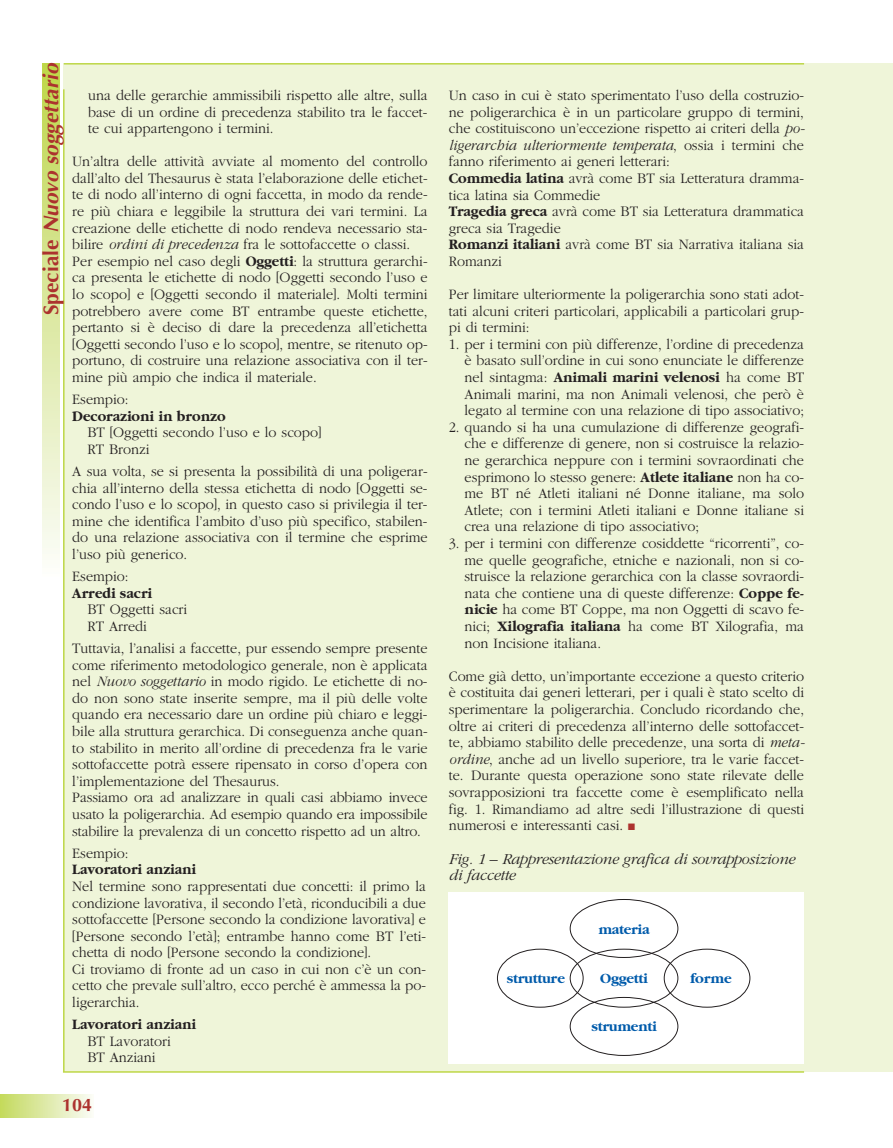
<style>
.page{position:relative;width:893px;height:1148px;background:#fff}
.page>*{position:absolute;margin:0;border:0;box-sizing:border-box;transform-origin:0 0}
.t1{font:italic 700 21px "Optima";color:#ac322e}
.t2{font:700 18px "Optima";color:#ac322e}
.t3{font:italic 300 15.75px/16.5px "Garamond";letter-spacing:-.015em;color:#231f20}
.t4{font:300 15px/16.6px "Garamond";color:#231f20;text-align:justify;scale:.95 1}
.t5{font:700 15px "Garamond";color:#231f20;scale:.95 1}
.t6{font:700 14.55px "Garamond";letter-spacing:-.015em;color:#005bab}
.s1{font-style:normal}
.s2{font-style:italic}
.s3{font-weight:700}
.s4{font-family:"Monotype Sorts";font-weight:400;font-size:9px;color:#ac322e}
</style>
<div class="page">
<div style="left:64px;top:64px;width:828px;height:1007px;background:#eff5d9"></div>
<div style="left:43px;top:64px;width:17px;height:512px;background:linear-gradient(to bottom,#bed64b,#fcfcfb)"></div>
<div style="left:0;top:1094px;width:94px;height:23px;background:linear-gradient(to right,#c3d95d,#fafbf6)"></div>
<hr style="left:64px;top:63px;width:740px;height:2px;background:#bed747">
<hr style="left:63px;top:1071px;width:741px;height:1px;background:#bed747">
<hr style="left:63px;top:89px;width:2px;height:982px;background:#bed747">
<div style="left:448px;top:891px;width:356px;height:172px;background:#fff"></div>
<div style="left:497px;top:948px;width:86px;height:59px;border:1px solid #231f20;border-radius:50%"></div>
<div style="left:663px;top:948px;width:87px;height:59px;border:1px solid #231f20;border-radius:50%"></div>
<svg style="left:569px;top:948px;width:109px;height:108px"></svg>
<h1 class="t1" style="left:42px;top:315px;width:254px;rotate:-90deg"><span class="s1">Speciale</span> Nuovo soggettario</h1>
<p class="t4" style="left:88px;top:88px;width:359px">una delle gerarchie ammissibili rispetto alle altre, sulla base di un ordine di precedenza stabilito tra le faccet&shy;te cui appartengono i termini.</p>
<p class="t4" style="left:72px;top:154px;width:375px;text-align:left">Un’altra delle attività avviate al momento del controllo dall’alto del Thesaurus è stata l’elaborazione delle etichet&shy;te di nodo all’interno di ogni faccetta, in modo da rende&shy;re più chiara e leggibile la struttura dei vari termini. La creazione delle etichette di nodo rendeva necessario sta&shy;bilire <span class="s2">ordini di precedenza</span> fra le sottofaccette o classi.<br>Per esempio nel caso degli <span class="s3">Oggetti</span>: la struttura gerarchi&shy;ca presenta le etichette di nodo [Oggetti secondo l’uso e lo scopo] e [Oggetti secondo il materiale]. Molti termini potrebbero avere come BT entrambe queste etichette, pertanto si è deciso di dare la precedenza all’etichetta [Oggetti secondo l’uso e lo scopo], mentre, se ritenuto op&shy;portuno, di costruire una relazione associativa con il ter&shy;mine più ampio che indica il materiale.</p>
<p class="t4" style="left:72px;top:392px;width:61px">Esempio:</p>
<p class="t5" style="left:72px;top:410px;width:163px">Decorazioni in bronzo</p>
<p class="t4" style="left:87px;top:425px;width:248px">BT [Oggetti secondo l’uso e lo scopo]<br>RT Bronzi</p>
<p class="t4" style="left:72px;top:464px;width:375px">A sua volta, se si presenta la possibilità di una poligerar&shy;chia all’interno della stessa etichetta di nodo [Oggetti se&shy;condo l’uso e lo scopo], in questo caso si privilegia il ter&shy;mine che identifica l’ambito d’uso più specifico, stabilen&shy;do una relazione associativa con il termine che esprime l’uso più generico.</p>
<p class="t4" style="left:72px;top:569px;width:61px">Esempio:</p>
<p class="t5" style="left:72px;top:587px;width:86px">Arredi sacri</p>
<p class="t4" style="left:87px;top:602px;width:107px">BT Oggetti sacri<br>RT Arredi</p>
<p class="t4" style="left:72px;top:641px;width:375px;text-align:left">Tuttavia, l’analisi a faccette, pur essendo sempre presente come riferimento metodologico generale, non è applicata nel <span class="s2">Nuovo soggettario</span> in modo rigido. Le etichette di no&shy;do non sono state inserite sempre, ma il più delle volte quando era necessario dare un ordine più chiaro e leggi&shy;bile alla struttura gerarchica. Di conseguenza anche quan&shy;to stabilito in merito all’ordine di precedenza fra le varie sottofaccette potrà essere ripensato in corso d’opera con l’implementazione del Thesaurus.<br>Passiamo ora ad analizzare in quali casi abbiamo invece usato la poligerarchia. Ad esempio quando era impossibile stabilire la prevalenza di un concetto rispetto ad un altro.</p>
<p class="t4" style="left:72px;top:845px;width:61px">Esempio:</p>
<p class="t5" style="left:72px;top:863px;width:132px">Lavoratori anziani</p>
<p class="t4" style="left:72px;top:879px;width:374px;text-align:left">Nel termine sono rappresentati due concetti: il primo la condizione lavorativa, il secondo l’età, riconducibili a due sottofaccette [Persone secondo la condizione lavorativa] e [Persone secondo l’età]; entrambe hanno come BT l’eti&shy;chetta di nodo [Persone secondo la condizione].<br>Ci troviamo di fronte ad un caso in cui non c’è un con&shy;cetto che prevale sull’altro, ecco perché è ammessa la po&shy;ligerarchia.</p>
<p class="t5" style="left:72px;top:1018px;width:132px">Lavoratori anziani</p>
<p class="t4" style="left:87px;top:1033px;width:89px">BT Lavoratori<br>BT Anziani</p>
<p class="t2" style="left:62px;top:1097px;width:32px">104</p>
<p class="t4" style="left:449px;top:88px;width:376px;text-align:left">Un caso in cui è stato sperimentato l’uso della costruzio&shy;ne poligerarchica è in un particolare gruppo di termini, che costituiscono un’eccezione rispetto ai criteri della <span class="s2">po&shy;ligerarchia ulteriormente temperata</span>, ossia i termini che fanno riferimento ai generi letterari:<br><span class="s3">Commedia latina</span> avrà come BT sia Letteratura dramma&shy;tica latina sia Commedie<br><span class="s3">Tragedia greca</span> avrà come BT sia Letteratura drammatica greca sia Tragedie<br><span class="s3">Romanzi italiani</span> avrà come BT sia Narrativa italiana sia Romanzi</p>
<p class="t4" style="left:449px;top:287px;width:375px">Per limitare ulteriormente la poligerarchia sono stati adot&shy;tati alcuni criteri particolari, applicabili a particolari grup&shy;pi di termini:</p>
<p class="t4" style="left:464px;top:337px;width:359px;text-indent:-16px">1. per i termini con più differenze, l’ordine di precedenza è basato sull’ordine in cui sono enunciate le differenze nel sintagma: <span class="s3">Animali marini velenosi</span> ha come BT Animali marini, ma non Animali velenosi, che però è legato al termine con una relazione di tipo associativo;</p>
<p class="t4" style="left:464px;top:420px;width:359px;text-indent:-16px">2. quando si ha una cumulazione di differenze geografi&shy;che e differenze di genere, non si costruisce la relazio&shy;ne gerarchica neppure con i termini sovraordinati che esprimono lo stesso genere: <span class="s3">Atlete italiane</span> non ha co&shy;me BT né Atleti italiani né Donne italiane, ma solo Atlete; con i termini Atleti italiani e Donne italiane si crea una relazione di tipo associativo;</p>
<p class="t4" style="left:464px;top:536px;width:359px;text-indent:-16px">3. per i termini con differenze cosiddette “ricorrenti”, co&shy;me quelle geografiche, etniche e nazionali, non si co&shy;struisce la relazione gerarchica con la classe sovraordi&shy;nata che contiene una di queste differenze: <span class="s3">Coppe fe&shy;nicie</span> ha come BT Coppe, ma non Oggetti di scavo fe&shy;nici; <span class="s3">Xilografia italiana</span> ha come BT Xilografia, ma non Incisione italiana.</p>
<p class="t4" style="left:449px;top:669px;width:376px">Come già detto, un’importante eccezione a questo criterio è costituita dai generi letterari, per i quali è stato scelto di sperimentare la poligerarchia. Concludo ricordando che, oltre ai criteri di precedenza all’interno delle sottofaccet&shy;te, abbiamo stabilito delle precedenze, una sorta di <span class="s2">meta&shy;ordine</span>, anche ad un livello superiore, tra le varie faccet&shy;te. Durante questa operazione sono state rilevate delle sovrapposizioni tra faccette come è esemplificato nella fig. 1. Rimandiamo ad altre sedi l’illustrazione di questi numerosi e interessanti casi. <span class="s4">■</span></p>
<p class="t3" style="left:448px;top:851px;width:348px">Fig. 1 – Rappresentazione grafica di sovrapposizione di faccette</p>
<p class="t6" style="left:598px;top:923px;width:53px">materia</p>
<p class="t6" style="left:506px;top:973px;width:60px">strutture</p>
<p class="t6" style="left:690px;top:973px;width:43px">forme</p>
<p class="t6" style="left:600px;top:973px;width:49px">Oggetti</p>
<p class="t6" style="left:591px;top:1020px;width:67px">strumenti</p>
</div>
